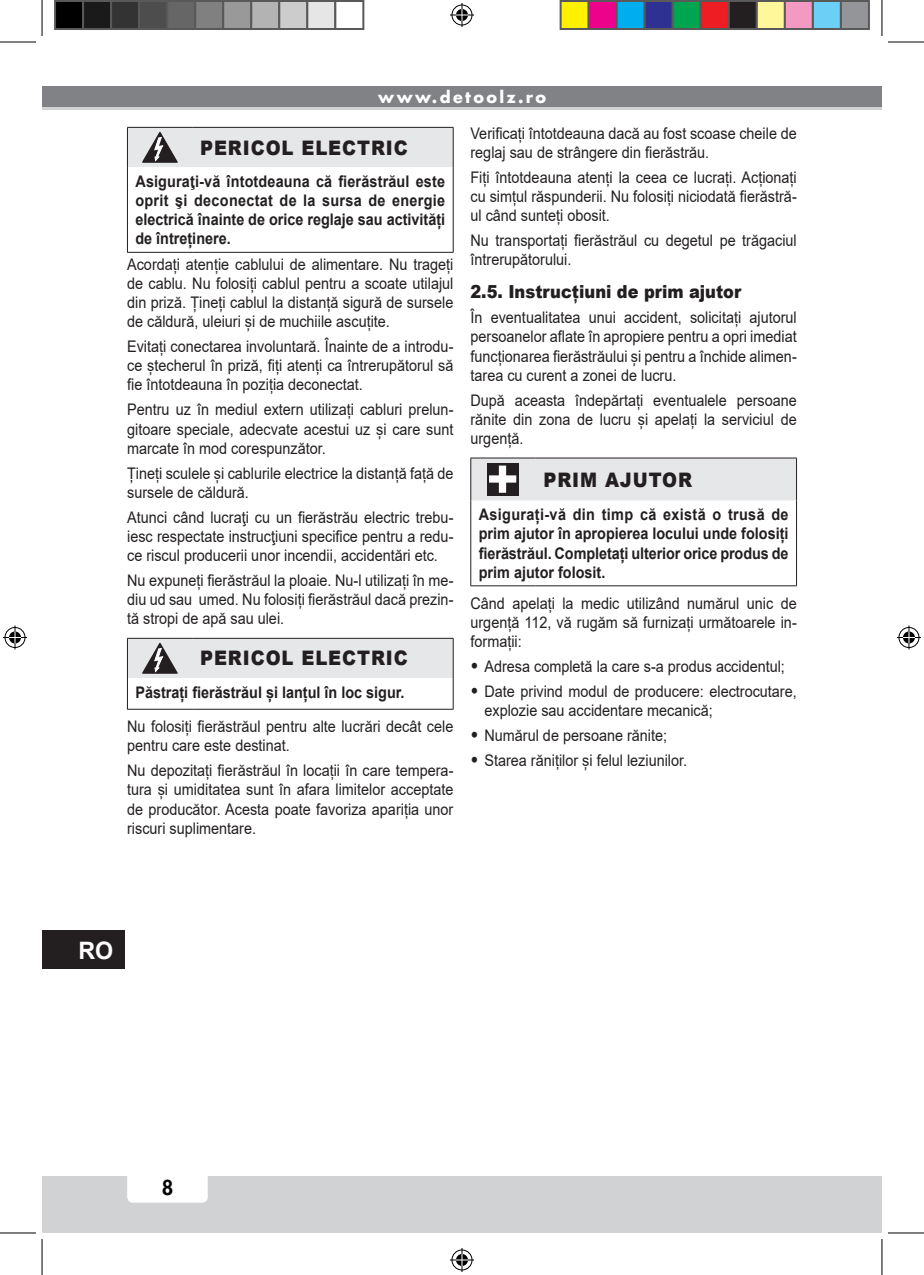
<style>
.page{position:relative;width:924px;height:1275px;background:#fff}
.page>*{position:absolute;margin:0;border:0;box-sizing:border-box;transform-origin:0 0}
.t1{font:700 24px "Arial";color:#fff}
.Attenzione_titolo{font:900 20px "Arial";letter-spacing:.05em;color:#231f20;scale:.9 1}
.t2{font:800 20px "Futura";color:#000}
.Sottotitolo{font:900 18px "Arial";color:#231f20;scale:.9 1}
.Testo_normale{font:16px/19.2px "Arial";color:#231f20;text-align:justify;scale:.9 1}
.Avvertimento{font:700 16px/19.2px "Arial";color:#231f20;text-align:justify;scale:.9 1}
.Testo_bulleted{font:16px/19.2px "Arial";color:#231f20;text-align:justify;scale:.9 1}
.t3{font:700 16px "Futura";letter-spacing:.15em;color:#fff}
.s1{font-weight:900;font-size:18px}
</style>
<div class="page">
<div style="left:42px;top:1176px;width:839px;height:57px;background:#d1d2d4"></div>
<div style="left:127px;top:1162px;width:81px;height:40px;background:#fff;border-radius:6px"></div>
<div style="left:42px;top:86px;width:839px;height:24px;background:#808285"></div>
<hr style="left:42px;top:107px;width:839px;height:3px;background:#d1d2d4">
<div style="left:42px;top:930px;width:82px;height:39px;background:#231f20"></div>
<hr style="left:452px;top:167px;width:1px;height:85px;background:#231f20">
<hr style="left:127px;top:167px;width:1px;height:85px;background:#231f20">
<hr style="left:127px;top:252px;width:65px;height:1px;background:#231f20">
<hr style="left:192px;top:252px;width:261px;height:1px;background:#231f20">
<svg style="left:127px;top:127px;width:326px;height:40px;background:#d9dadc"></svg>
<hr style="left:452px;top:678px;width:1px;height:31px;background:#231f20">
<hr style="left:127px;top:678px;width:1px;height:31px;background:#231f20">
<hr style="left:127px;top:709px;width:65px;height:1px;background:#231f20">
<hr style="left:192px;top:709px;width:261px;height:1px;background:#231f20">
<svg style="left:127px;top:638px;width:326px;height:40px;background:#dadadc"></svg>
<hr style="left:795px;top:500px;width:1px;height:85px;background:#231f20">
<hr style="left:470px;top:500px;width:1px;height:85px;background:#231f20">
<hr style="left:470px;top:585px;width:65px;height:1px;background:#231f20">
<hr style="left:535px;top:585px;width:261px;height:1px;background:#231f20">
<svg style="left:470px;top:458px;width:326px;height:42px;background:#d9dadb"></svg>
<hr style="left:0;top:42px;width:36px;height:1px;background:#000">
<hr style="left:887px;top:42px;width:36px;height:1px;background:#000">
<hr style="left:0;top:1232px;width:36px;height:1px;background:#000">
<hr style="left:887px;top:1232px;width:36px;height:1px;background:#000">
<hr style="left:42px;top:0;width:1px;height:36px;background:#000">
<hr style="left:42px;top:1239px;width:1px;height:36px;background:#000">
<hr style="left:881px;top:0;width:1px;height:36px;background:#000">
<hr style="left:881px;top:1239px;width:1px;height:36px;background:#000">
<svg style="left:450px;top:3px;width:24px;height:24px"></svg>
<svg style="left:450px;top:1248px;width:24px;height:24px"></svg>
<svg style="left:3px;top:625px;width:24px;height:24px"></svg>
<svg style="left:897px;top:625px;width:23px;height:24px"></svg>
<div style="left:55px;top:1px;width:28px;height:28px;background:#000"></div>
<div style="left:54px;top:0;width:30px;height:30px;border:2px solid #595959"></div>
<div style="left:83px;top:1px;width:28px;height:28px;background:#1a1a1a"></div>
<div style="left:82px;top:0;width:30px;height:30px;border:2px solid #595959"></div>
<div style="left:111px;top:1px;width:28px;height:28px;background:#333"></div>
<div style="left:110px;top:0;width:30px;height:30px;border:2px solid #595959"></div>
<div style="left:139px;top:1px;width:28px;height:28px;background:#4d4d4d"></div>
<div style="left:138px;top:0;width:30px;height:30px;border:2px solid #595959"></div>
<div style="left:167px;top:1px;width:28px;height:28px;background:#666"></div>
<div style="left:166px;top:0;width:30px;height:30px;border:2px solid #595959"></div>
<div style="left:195px;top:1px;width:28px;height:28px;background:#808080"></div>
<div style="left:194px;top:0;width:30px;height:30px;border:2px solid #595959"></div>
<div style="left:223px;top:1px;width:28px;height:28px;background:#999"></div>
<div style="left:222px;top:0;width:30px;height:30px;border:2px solid #595959"></div>
<div style="left:251px;top:1px;width:28px;height:28px;background:#b3b3b3"></div>
<div style="left:250px;top:0;width:30px;height:30px;border:2px solid #595959"></div>
<div style="left:279px;top:1px;width:28px;height:28px;background:#ccc"></div>
<div style="left:278px;top:0;width:30px;height:30px;border:2px solid #595959"></div>
<div style="left:307px;top:1px;width:28px;height:28px;background:#e6e6e6"></div>
<div style="left:306px;top:0;width:30px;height:30px;border:2px solid #595959"></div>
<div style="left:334px;top:0;width:30px;height:30px;border:2px solid #595959"></div>
<div style="left:560px;top:1px;width:28px;height:28px;background:#fff101"></div>
<div style="left:559px;top:0;width:30px;height:30px;border:2px solid #595959"></div>
<div style="left:588px;top:1px;width:28px;height:28px;background:#ed028c"></div>
<div style="left:587px;top:0;width:30px;height:30px;border:2px solid #595959"></div>
<div style="left:616px;top:1px;width:28px;height:28px;background:#00aeef"></div>
<div style="left:615px;top:0;width:30px;height:30px;border:2px solid #595959"></div>
<div style="left:644px;top:1px;width:28px;height:28px;background:#2e3092"></div>
<div style="left:643px;top:0;width:30px;height:30px;border:2px solid #595959"></div>
<div style="left:672px;top:1px;width:28px;height:28px;background:#00a54f"></div>
<div style="left:671px;top:0;width:30px;height:30px;border:2px solid #595959"></div>
<div style="left:700px;top:1px;width:28px;height:28px;background:#ee1d23"></div>
<div style="left:699px;top:0;width:30px;height:30px;border:2px solid #595959"></div>
<div style="left:728px;top:1px;width:28px;height:28px;background:#231f20"></div>
<div style="left:727px;top:0;width:30px;height:30px;border:2px solid #595959"></div>
<div style="left:756px;top:1px;width:28px;height:28px;background:#fff79a"></div>
<div style="left:755px;top:0;width:30px;height:30px;border:2px solid #595959"></div>
<div style="left:784px;top:1px;width:28px;height:28px;background:#f499c2"></div>
<div style="left:783px;top:0;width:30px;height:30px;border:2px solid #595959"></div>
<div style="left:812px;top:1px;width:28px;height:28px;background:#6bcff6"></div>
<div style="left:811px;top:0;width:30px;height:30px;border:2px solid #595959"></div>
<div style="left:840px;top:1px;width:28px;height:28px;background:#939598"></div>
<div style="left:839px;top:0;width:30px;height:30px;border:2px solid #595959"></div>
<p class="t3" style="left:378px;top:86px;width:169px">www.detoolz.ro</p>
<p class="Attenzione_titolo" style="left:200px;top:133px;width:232px">PERICOL ELECTRIC</p>
<p class="Avvertimento" style="left:135px;top:172px;width:345px">Asiguraţi-vă întotdeauna că fierăstrăul este oprit şi deconectat de la sursa de energie electrică înainte de orice reglaje sau activități de întreținere.</p>
<p class="Testo_normale" style="left:127px;top:254px;width:364px">Acordați atenție cablului de alimentare. Nu trageți de cablu. Nu folosiți cablul pentru a scoate utilajul din priză. Țineți cablul la distanță sigură de sursele de căldură, uleiuri și de muchiile ascuțite.</p>
<p class="Testo_normale" style="left:127px;top:337px;width:364px">Evitați conectarea involuntară. Înainte de a introdu&shy;ce ștecherul în priză, fiți atenți ca întrerupătorul să fie întotdeauna în poziția deconectat.</p>
<p class="Testo_normale" style="left:127px;top:400px;width:364px">Pentru uz în mediul extern utilizați cabluri prelun&shy;gitoare speciale, adecvate acestui uz și care sunt marcate în mod corespunzător.</p>
<p class="Testo_normale" style="left:127px;top:463px;width:364px">Țineți sculele și cablurile electrice la distanță față de sursele de căldură.</p>
<p class="Testo_normale" style="left:127px;top:507px;width:364px">Atunci când lucraţi cu un fierăstrău electric trebu&shy;iesc respectate instrucţiuni specifice pentru a redu&shy;ce riscul producerii unor incendii, accidentări etc.</p>
<p class="Testo_bulleted" style="left:127px;top:570px;width:364px">Nu expuneți fierăstrăul la ploaie. Nu-l utilizați în me&shy;diu ud sau umed. Nu folosiți fierăstrăul dacă prezin&shy;tă stropi de apă sau ulei.</p>
<p class="Attenzione_titolo" style="left:200px;top:644px;width:232px">PERICOL ELECTRIC</p>
<p class="Avvertimento" style="left:135px;top:682px;width:300px">Păstrați fierăstrăul și lanțul în loc sigur.</p>
<p class="Testo_normale" style="left:127px;top:717px;width:364px">Nu folosiți fierăstrăul pentru alte lucrări decât cele pentru care este destinat.</p>
<p class="Testo_normale" style="left:127px;top:761px;width:364px">Nu depozitați fierăstrăul în locații în care tempera&shy;tura și umiditatea sunt în afara limitelor acceptate de producător. Acesta poate favoriza apariția unor riscuri suplimentare.</p>
<p class="Testo_normale" style="left:470px;top:123px;width:364px">Verificați întotdeauna dacă au fost scoase cheile de reglaj sau de strângere din fierăstrău.</p>
<p class="Testo_normale" style="left:470px;top:167px;width:364px">Fiți întotdeauna atenți la ceea ce lucrați. Acționați cu simțul răspunderii. Nu folosiți niciodată fierăstră&shy;ul când sunteți obosit.</p>
<p class="Testo_normale" style="left:470px;top:231px;width:364px">Nu transportați fierăstrăul cu degetul pe trăgaciul întrerupătorului.</p>
<p class="Sottotitolo" style="left:470px;top:279px;width:302px">2.5. Instrucțiuni de prim ajutor</p>
<p class="Testo_normale" style="left:470px;top:308px;width:364px">În eventualitatea unui accident, solicitați ajutorul persoanelor aflate în apropiere pentru a opri imediat funcționarea fierăstrăului și pentru a închide alimen&shy;tarea cu curent a zonei de lucru.</p>
<p class="Testo_normale" style="left:470px;top:390px;width:364px">După aceasta îndepărtați eventualele persoane rănite din zona de lucru și apelați la serviciul de urgență.</p>
<p class="Attenzione_titolo" style="left:543px;top:465px;width:166px">PRIM AJUTOR</p>
<p class="Avvertimento" style="left:478px;top:505px;width:345px">Asigurați-vă din timp că există o trusă de prim ajutor în apropierea locului unde folosiți fierăstrăul. Completați ulterior orice produs de prim ajutor folosit.</p>
<p class="Testo_normale" style="left:470px;top:593px;width:364px">Când apelați la medic utilizând numărul unic de urgență 112, vă rugăm să furnizați următoarele in&shy;formații:</p>
<p class="Testo_normale" style="left:470px;top:656px;width:351px"><span class="s1">•</span> Adresa completă la care s-a produs accidentul;</p>
<p class="Testo_normale" style="left:484px;top:681px;width:348px;text-indent:-14px"><span class="s1">•</span> Date privind modul de producere: electrocutare, explozie sau accidentare mecanică;</p>
<p class="Testo_normale" style="left:470px;top:725px;width:220px"><span class="s1">•</span> Numărul de persoane rănite;</p>
<p class="Testo_normale" style="left:470px;top:750px;width:242px"><span class="s1">•</span> Starea răniților și felul leziunilor.</p>
<h1 class="t1" style="left:78px;top:933px;width:36px">RO</h1>
<p class="t2" style="left:162px;top:1174px;width:13px">8</p>
</div>
